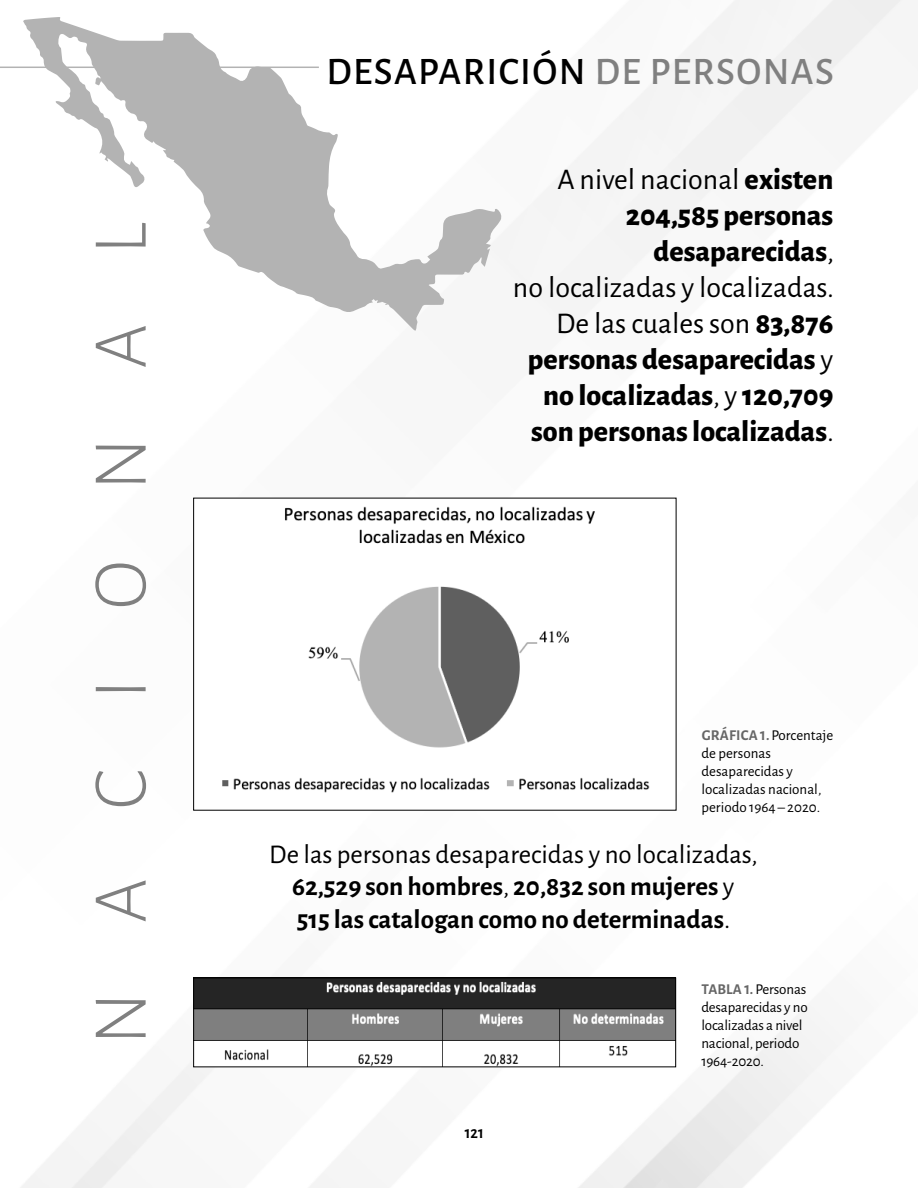
<style>
.page{position:relative;width:918px;height:1188px;background:#fff}
.page>*{position:absolute;margin:0;border:0;box-sizing:border-box;transform-origin:0 0}
.t1{font:300 78px "Alegreya Sans SC";letter-spacing:.895em;color:#808080}
.t2{font:500 39px "Alegreya Sans SC";letter-spacing:.035em;color:#000}
.t3{font:800 30px/36px "Alegreya Sans";color:#000;text-align:right}
.t4{font:30px/36px "Alegreya Sans";color:#000;text-align:right}
.t5{font:700 27px/32.4px "Alegreya Sans";color:#000;text-align:center}
.t6{font:15px/18px "Alegreya Sans";letter-spacing:-.01em;color:#000}
.t7{font:700 15px "Alegreya Sans";color:#000}
.s1{color:#808080}
.s2{font-weight:800}
.s3{font-weight:400}
.s4{font-weight:700;color:#666}
</style>
<div class="page">
<img style="left:0;top:0;width:903px;height:1188px">
<hr style="left:0;top:67px;width:319px;height:1px;background:#b3b3b3">
<img style="left:195px;top:500px;width:479px;height:309px">
<img style="left:195px;top:980px;width:479px;height:85px">
<div style="left:193px;top:978px;width:483px;height:89px;border:1px solid #000"></div>
<svg style="left:23px;top:17px;width:480px;height:314px"></svg>
<p class="t1" style="left:70px;top:1045px;width:824px;rotate:-90deg">NACIONAL</p>
<h2 class="t2" style="left:326px;top:44px;width:509px">DESAPARICIÓN <span class="s1">DE PERSONAS</span></h2>
<p class="t4" style="left:513px;top:160px;width:323px">A nivel nacional <span class="s2">existen<br>204,585 personas desaparecidas</span>,<br>no localizadas y localizadas.</p>
<p class="t3" style="left:528px;top:303px;width:308px"><span class="s3">De las cuales son</span> 83,876 personas desaparecidas <span class="s3">y </span>no localizadas<span class="s3">, y</span> 120,709 son personas localizadas<span class="s3">.</span></p>
<p class="t6" style="left:702px;top:726px;width:133px"><span class="s4">GRÁFICA 1.</span>Porcentaje de personas desaparecidas y localizadas nacional, periodo 1964 – 2020.</p>
<p class="t5" style="left:269px;top:836px;width:490px"><span class="s3">De las personas desaparecidas y no localizadas,<br></span>62,529 son hombres<span class="s3">,</span> 20,832 son mujeres <span class="s3">y<br></span>515 las catalogan como no determinadas<span class="s3">.</span></p>
<p class="t7" style="left:465px;top:1123px;width:20px">121</p>
<p class="t6" style="left:701px;top:980px;width:108px"><span class="s4">TABLA 1.</span> Personas desaparecidas y no localizadas a nivel nacional, periodo<br>1964-2020.</p>
</div>
